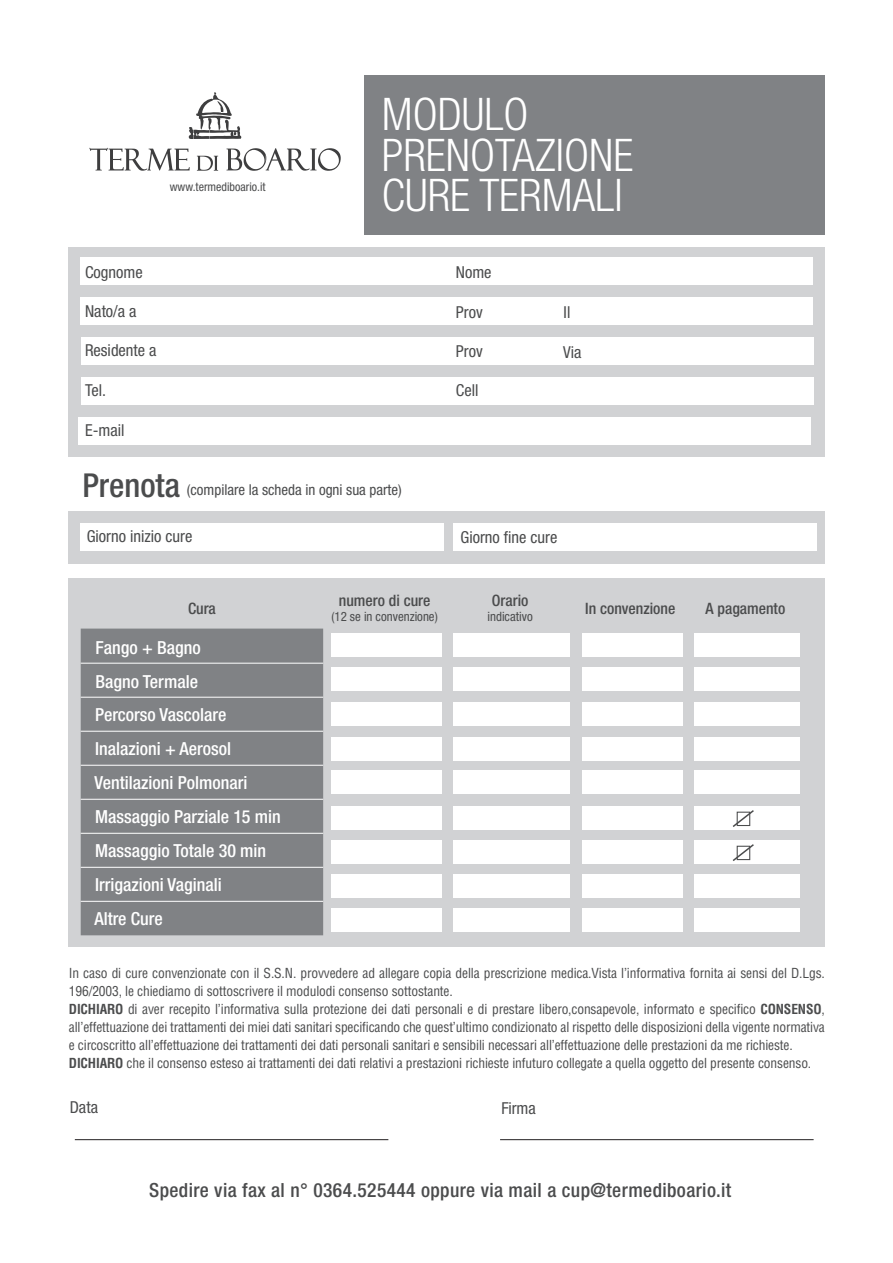
<style>
.page{position:relative;width:893px;height:1263px;background:#fff}
.page>*{position:absolute;margin:0;border:0;box-sizing:border-box;transform-origin:0 0}
.t1{font:300 condensed 45px/40.5px "Helvetica Neue";color:#fff}
.t2{font:500 condensed 19.5px "Helvetica Neue";letter-spacing:.02em;color:#4b4c4d}
.t3{font:500 condensed 18px/33.9px "Helvetica Neue";color:#fff}
.t4{font:condensed 16.5px "Helvetica Neue";color:#4b4c4d}
.t5{font:500 condensed 15.75px "Helvetica Neue";color:#4b4c4d}
.t6{font:condensed 15px "Helvetica Neue";color:#4b4c4d}
.t7{font:condensed 13.5px/18px "Helvetica CE";letter-spacing:-.01em;color:#4b4c4d}
.t8{font:condensed 12.9px "Helvetica Neue";color:#4b4c4d}
.t9{font:condensed 12px "Helvetica Neue";color:#4b4c4d}
.s1{font-weight:500;font-size:33px}
.s2{font-weight:700}
</style>
<div class="page">
<div style="left:68px;top:579px;width:757px;height:368px;background:#d1d2d4"></div>
<div style="left:68px;top:511px;width:757px;height:53px;background:#d1d2d4"></div>
<div style="left:80px;top:523px;width:363px;height:28px;background:#fff"></div>
<div style="left:453px;top:523px;width:363px;height:28px;background:#fff"></div>
<div style="left:68px;top:247px;width:757px;height:210px;background:#d1d2d4"></div>
<div style="left:364px;top:76px;width:461px;height:159px;background:#808285"></div>
<div style="left:80px;top:258px;width:732px;height:27px;background:#fff"></div>
<div style="left:80px;top:298px;width:733px;height:27px;background:#fff"></div>
<div style="left:81px;top:337px;width:732px;height:27px;background:#fff"></div>
<div style="left:82px;top:377px;width:732px;height:27px;background:#fff"></div>
<div style="left:79px;top:417px;width:732px;height:27px;background:#fff"></div>
<div style="left:81px;top:629px;width:242px;height:306px;background:#808285"></div>
<hr style="left:81px;top:663px;width:242px;height:1px;background:#fff">
<hr style="left:81px;top:697px;width:242px;height:1px;background:#fff">
<hr style="left:81px;top:731px;width:242px;height:1px;background:#fff">
<hr style="left:81px;top:765px;width:242px;height:1px;background:#fff">
<hr style="left:81px;top:799px;width:242px;height:1px;background:#fff">
<hr style="left:81px;top:833px;width:242px;height:1px;background:#fff">
<hr style="left:81px;top:867px;width:242px;height:1px;background:#fff">
<hr style="left:81px;top:901px;width:242px;height:1px;background:#fff">
<div style="left:332px;top:633px;width:110px;height:23px;background:#fff"></div>
<div style="left:454px;top:633px;width:116px;height:23px;background:#fff"></div>
<div style="left:582px;top:633px;width:101px;height:23px;background:#fff"></div>
<div style="left:694px;top:633px;width:106px;height:23px;background:#fff"></div>
<div style="left:332px;top:667px;width:110px;height:23px;background:#fff"></div>
<div style="left:454px;top:667px;width:116px;height:23px;background:#fff"></div>
<div style="left:582px;top:667px;width:101px;height:23px;background:#fff"></div>
<div style="left:694px;top:667px;width:106px;height:23px;background:#fff"></div>
<div style="left:332px;top:702px;width:110px;height:23px;background:#fff"></div>
<div style="left:454px;top:702px;width:116px;height:23px;background:#fff"></div>
<div style="left:582px;top:702px;width:101px;height:23px;background:#fff"></div>
<div style="left:694px;top:702px;width:106px;height:23px;background:#fff"></div>
<div style="left:332px;top:738px;width:110px;height:23px;background:#fff"></div>
<div style="left:454px;top:738px;width:116px;height:23px;background:#fff"></div>
<div style="left:582px;top:738px;width:101px;height:23px;background:#fff"></div>
<div style="left:694px;top:738px;width:106px;height:23px;background:#fff"></div>
<div style="left:332px;top:771px;width:110px;height:23px;background:#fff"></div>
<div style="left:454px;top:771px;width:116px;height:23px;background:#fff"></div>
<div style="left:582px;top:771px;width:101px;height:23px;background:#fff"></div>
<div style="left:694px;top:771px;width:106px;height:23px;background:#fff"></div>
<div style="left:332px;top:806px;width:110px;height:23px;background:#fff"></div>
<div style="left:454px;top:806px;width:116px;height:23px;background:#fff"></div>
<div style="left:582px;top:806px;width:101px;height:23px;background:#fff"></div>
<div style="left:694px;top:806px;width:106px;height:23px;background:#fff"></div>
<div style="left:332px;top:841px;width:110px;height:23px;background:#fff"></div>
<div style="left:454px;top:841px;width:116px;height:23px;background:#fff"></div>
<div style="left:582px;top:841px;width:101px;height:23px;background:#fff"></div>
<div style="left:694px;top:841px;width:106px;height:23px;background:#fff"></div>
<div style="left:332px;top:875px;width:110px;height:23px;background:#fff"></div>
<div style="left:454px;top:875px;width:116px;height:23px;background:#fff"></div>
<div style="left:582px;top:875px;width:101px;height:23px;background:#fff"></div>
<div style="left:694px;top:875px;width:106px;height:23px;background:#fff"></div>
<div style="left:332px;top:908px;width:110px;height:23px;background:#fff"></div>
<div style="left:454px;top:908px;width:116px;height:23px;background:#fff"></div>
<div style="left:582px;top:908px;width:101px;height:23px;background:#fff"></div>
<div style="left:694px;top:908px;width:106px;height:23px;background:#fff"></div>
<svg style="left:732px;top:810px;width:22px;height:17px"></svg>
<svg style="left:732px;top:844px;width:22px;height:17px"></svg>
<svg style="left:89px;top:148px;width:252px;height:23px"></svg>
<svg style="left:189px;top:92px;width:52px;height:47px"></svg>
<hr style="left:500px;top:1139px;width:314px;height:1px;background:#231f20">
<hr style="left:75px;top:1139px;width:313px;height:1px;background:#231f20">
<p class="t9" style="left:170px;top:180px;width:97px">www.termediboario.it</p>
<p class="t4" style="left:85px;top:262px;width:59px">Cognome</p>
<h1 class="t1" style="left:382px;top:94px;width:253px">MODULO<br>PRENOTAZIONE<br>CURE TERMALI</h1>
<p class="t4" style="left:456px;top:262px;width:37px">Nome</p>
<p class="t4" style="left:85px;top:301px;width:53px">Nato/a a</p>
<p class="t4" style="left:456px;top:302px;width:28px">Prov</p>
<p class="t4" style="left:456px;top:341px;width:28px">Prov</p>
<p class="t4" style="left:456px;top:381px;width:24px">Cell</p>
<p class="t4" style="left:85px;top:421px;width:41px">E-mail</p>
<p class="t4" style="left:85px;top:341px;width:73px">Residente a</p>
<p class="t4" style="left:85px;top:381px;width:23px">Tel.</p>
<p class="t6" style="left:82px;top:481px;width:321px"><span class="s1">Prenota</span> (compilare la scheda in ogni sua parte)</p>
<p class="t4" style="left:564px;top:302px;width:8px">Il</p>
<p class="t4" style="left:563px;top:342px;width:20px">Via</p>
<p class="t4" style="left:87px;top:526px;width:107px">Giorno inizio cure</p>
<p class="t5" style="left:188px;top:599px;width:29px">Cura</p>
<h3 class="t3" style="left:94px;top:630px;width:188px">Fango + Bagno<br>Bagno Termale<br>Percorso Vascolare<br>Inalazioni + Aerosol<br>Ventilazioni Polmonari<br>Massaggio Parziale 15 min<br>Massaggio Totale 30 min<br>Irrigazioni Vaginali<br>Altre Cure</h3>
<p class="t5" style="left:339px;top:591px;width:93px">numero di cure</p>
<p class="t8" style="left:331px;top:609px;width:108px">(12 se in convenzione)</p>
<p class="t4" style="left:460px;top:527px;width:98px">Giorno fine cure</p>
<p class="t5" style="left:492px;top:591px;width:38px">Orario</p>
<p class="t8" style="left:487px;top:609px;width:47px">indicativo</p>
<p class="t5" style="left:585px;top:599px;width:92px">In convenzione</p>
<p class="t5" style="left:706px;top:599px;width:81px">A pagamento</p>
<p class="t7" style="left:69px;top:963px;width:758px">In caso di cure convenzionate con il S.S.N. provvedere ad allegare copia della prescrizione medica.Vista l’informativa fornita ai sensi del D.Lgs.<br>196/2003, le chiediamo di sottoscrivere il modulodi consenso sottostante.<br><span class="s2">DICHIARO</span> di aver recepito l’informativa sulla protezione dei dati personali e di prestare libero,consapevole, informato e specifico <span class="s2">CONSENSO</span>, all’effettuazione dei trattamenti dei miei dati sanitari specificando che quest’ultimo condizionato al rispetto delle disposizioni della vigente normativa e circoscritto all’effettuazione dei trattamenti dei dati personali sanitari e sensibili necessari all’effettuazione delle prestazioni da me richieste.<br><span class="s2">DICHIARO</span> che il consensoèesteso ai trattamenti dei dati relativi a prestazioni richieste infuturo collegate a quella oggetto del presente consenso.</p>
<p class="t4" style="left:70px;top:1097px;width:30px">Data</p>
<p class="t4" style="left:501px;top:1098px;width:36px">Firma</p>
<h2 class="t2" style="left:149px;top:1178px;width:584px">Spedire via fax al n° 0364.525444 oppure via mail a cup@termediboario.it</h2>
</div>
